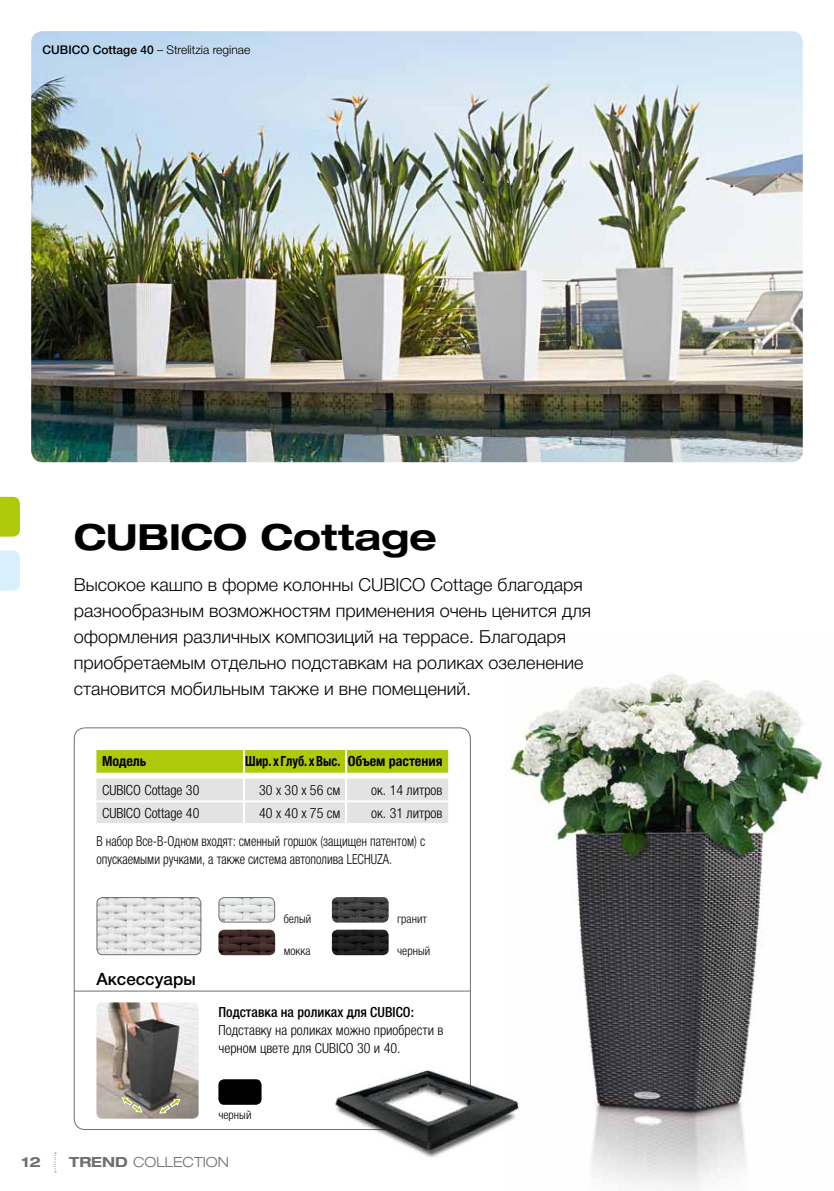
<style>
.page{position:relative;width:834px;height:1191px;background:#fff}
.page>*{position:absolute;margin:0;border:0;box-sizing:border-box;transform-origin:0 0}
.t1{font:700 expanded 36px "Helvetica Neue LT Pro";letter-spacing:-.005em;color:#000}
.t2{font:300 18px/26px "Helvetica Neue LTCYR";color:#000}
.t3{font:500 17px "Helvetica Neue LTCYR";color:#000}
.t4{font:300 condensed 14px/28.2px "Helvetica Neue LTCYR";color:#000}
.t5{font:300 condensed 14px "Helvetica Neue LTCYR";color:#000;scale:.9 1}
.t6{font:300 condensed 14px "Helvetica Neue LT Pro";color:#000}
.t7{font:700 condensed 14px "Helvetica Neue LTCYR";color:#000;scale:.9 1}
.t8{font:500 condensed 14px "Helvetica Neue LTCYR";color:#000}
.t9{font:300 expanded 14px "Helvetica Neue LT Pro";color:#706f6f}
.t10{font:700 condensed 14px "Helvetica Neue LTCYR";color:#000}
.t11{font:700 expanded 14px "Helvetica Neue LT Pro";color:#706f6f}
.t12{font:300 12px "Helvetica Neue LT Pro";color:#000}
.t13{font:300 condensed 12px "Helvetica Neue LTCYR";color:#000}
.s1{font-weight:500}
.s2{font-weight:700}
</style>
<div class="page">
<img style="left:509px;top:674px;width:314px;height:513px">
<img style="left:31px;top:31px;width:771px;height:431px">
<hr style="left:74px;top:990px;width:395px;height:1px;background:#706f6f">
<div style="left:96px;top:750px;width:352px;height:22px;background:#afca0b"></div>
<div style="left:96px;top:779px;width:352px;height:44px;background:#e3e3e3"></div>
<hr style="left:243px;top:750px;width:2px;height:22px;background:#fff">
<hr style="left:345px;top:750px;width:2px;height:22px;background:#fff">
<hr style="left:243px;top:778px;width:2px;height:22px;background:#fff">
<hr style="left:345px;top:778px;width:2px;height:22px;background:#fff">
<hr style="left:96px;top:800px;width:148px;height:2px;background:#fff">
<hr style="left:244px;top:800px;width:102px;height:2px;background:#fff">
<hr style="left:243px;top:802px;width:2px;height:21px;background:#fff">
<hr style="left:346px;top:800px;width:102px;height:2px;background:#fff">
<hr style="left:345px;top:802px;width:2px;height:21px;background:#fff">
<img style="left:218px;top:929px;width:57px;height:26px">
<img style="left:332px;top:929px;width:56px;height:26px">
<img style="left:98px;top:897px;width:103px;height:57px">
<div style="left:96px;top:897px;width:105px;height:58px;border:1px solid #706f6f;border-radius:6px"></div>
<img style="left:219px;top:898px;width:55px;height:24px">
<div style="left:218px;top:897px;width:57px;height:25px;border:1px solid #706f6f;border-radius:6px"></div>
<img style="left:332px;top:897px;width:56px;height:25px">
<div style="left:218px;top:1079px;width:43px;height:25px;background:#000;border-radius:6px"></div>
<img style="left:96px;top:1002px;width:102px;height:116px">
<svg style="left:159px;top:1098px;width:22px;height:15px"></svg>
<svg style="left:121px;top:1097px;width:22px;height:15px"></svg>
<svg style="left:0;top:551px;width:20px;height:39px"></svg>
<svg style="left:0;top:497px;width:20px;height:39px"></svg>
<img style="left:323px;top:1047px;width:199px;height:121px">
<svg style="left:55px;top:1152px;width:1px;height:20px"></svg>
<p class="t12" style="left:43px;top:42px;width:209px"><span class="s1">CUBICO Cottage 40</span> – Strelitzia reginae</p>
<h1 class="t1" style="left:74px;top:514px;width:364px">CUBICO Cottage</h1>
<p class="t2" style="left:74px;top:571px;width:519px">Высокое кашпо в форме колонны CUBICO Cottage благодаря разнообразным возможностям применения очень ценится для оформления различных композиций на террасе. Благодаря приобретаемым отдельно подставкам на роликах озеленение становится мобильным также и вне помещений.</p>
<p class="t10" style="left:102px;top:753px;width:46px">Модель</p>
<p class="t7" style="left:245px;top:753px;width:221px">Шир. x Глуб. x Выс. Объем растения</p>
<p class="t6" style="left:102px;top:781px;width:99px">CUBICO Cottage 30</p>
<p class="t4" style="left:259px;top:776px;width:83px">30 x 30 x 56 см</p>
<p class="t4" style="left:371px;top:776px;width:73px">ок. 14 литров</p>
<p class="t6" style="left:102px;top:804px;width:99px">CUBICO Cottage 40</p>
<p class="t4" style="left:259px;top:799px;width:83px">40 x 40 x 75 см</p>
<p class="t4" style="left:96px;top:799px;width:347px;text-indent:275px">ок. 31 литров<br>В набор Все-В-Одном входят: сменный горшок (защищен патентом) с</p>
<p class="t5" style="left:96px;top:852px;width:330px">опускаемыми ручками, а также система автополива LECHUZA.</p>
<p class="t3" style="left:96px;top:969px;width:101px">Аксессуары</p>
<p class="t13" style="left:283px;top:912px;width:29px">белый</p>
<p class="t13" style="left:397px;top:912px;width:31px">гранит</p>
<p class="t13" style="left:283px;top:944px;width:28px">мокка</p>
<p class="t13" style="left:397px;top:944px;width:35px">черный</p>
<p class="t8" style="left:218px;top:1004px;width:197px">Подставка на роликах для CUBICO:</p>
<p class="t4" style="left:218px;top:1021px;width:226px;line-height:18px">Подставку на роликах можно приобрести в черном цвете для CUBICO 30 и 40.</p>
<p class="t13" style="left:218px;top:1108px;width:35px">черный</p>
<p class="t11" style="left:22px;top:1152px;width:21px">12</p>
<p class="t9" style="left:69px;top:1153px;width:161px"><span class="s2">TREND</span> COLLECTION</p>
</div>
